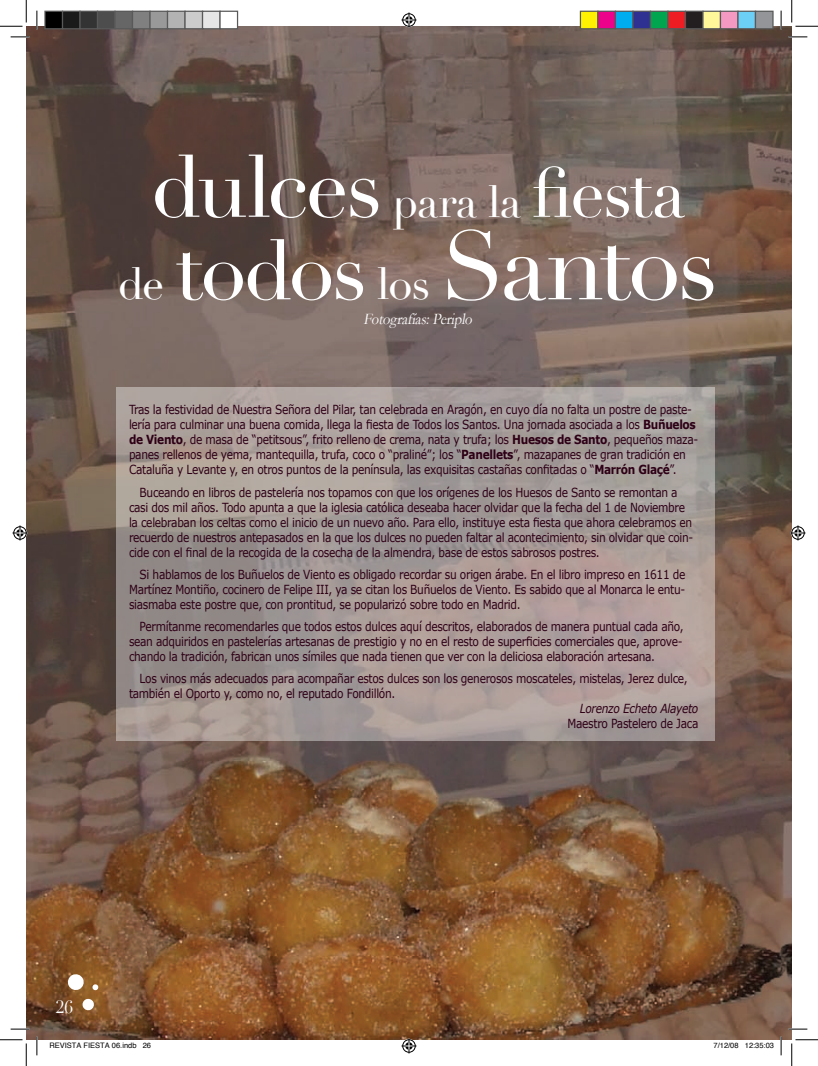
<style>
.page{position:relative;width:818px;height:1066px;background:#fff}
.page>*{position:absolute;margin:0;border:0;box-sizing:border-box;transform-origin:0 0}
.t1{font:95.88px "Didot";letter-spacing:-.04em;color:#fff}
.t2{font:86.25px "Didot";letter-spacing:-.035em;color:#fff}
.t3{font:17.5px "Didot";color:#fff;scale:.95 1}
.t4{font:italic 16.25px "Garamond";color:#fff;scale:.9 1}
.t5{font:12.5px/15px "Verdana";letter-spacing:-.03em;color:#2e0016;scale:.85 1}
.t6{font:italic 12.5px "Verdana";letter-spacing:-.03em;color:#2e0016;scale:.85 1}
.t7{font:7.5px "Helvetica";color:#000}
.s1{font-size:44.38px}
.s2{font-size:69.38px}
.s3{font-size:83.38px}
.s4{font-weight:700}
</style>
<div class="page">
<img style="left:26px;top:26px;width:755px;height:1014px">
<svg style="left:116px;top:387px;width:599px;height:354px;background:#a79b98"></svg>
<svg style="left:82px;top:998px;width:13px;height:13px"></svg>
<svg style="left:67px;top:973px;width:18px;height:18px"></svg>
<svg style="left:92px;top:984px;width:7px;height:7px"></svg>
<svg style="left:781px;top:26px;width:11px;height:1014px;background:#6c5446"></svg>
<svg style="left:11px;top:36px;width:18px;height:2px"></svg>
<svg style="left:788px;top:36px;width:19px;height:2px"></svg>
<svg style="left:11px;top:1028px;width:18px;height:2px"></svg>
<svg style="left:788px;top:1028px;width:19px;height:2px"></svg>
<svg style="left:36px;top:11px;width:2px;height:18px"></svg>
<svg style="left:36px;top:1037px;width:2px;height:18px"></svg>
<svg style="left:780px;top:11px;width:2px;height:18px"></svg>
<svg style="left:780px;top:1037px;width:2px;height:18px"></svg>
<svg style="left:0;top:0;width:27px;height:27px"></svg>
<svg style="left:0;top:1039px;width:27px;height:27px"></svg>
<svg style="left:791px;top:0;width:27px;height:27px"></svg>
<svg style="left:791px;top:1039px;width:27px;height:27px"></svg>
<svg style="left:401px;top:13px;width:15px;height:15px"></svg>
<svg style="left:401px;top:1038px;width:15px;height:15px"></svg>
<svg style="left:13px;top:525px;width:15px;height:15px"></svg>
<svg style="left:790px;top:525px;width:15px;height:15px"></svg>
<div style="left:45px;top:11px;width:18px;height:18px;background:#000"></div>
<div style="left:44px;top:11px;width:19px;height:18px;border:1px solid #595959"></div>
<div style="left:63px;top:11px;width:17px;height:18px;background:#1a1a1a"></div>
<div style="left:62px;top:11px;width:19px;height:18px;border:1px solid #595959"></div>
<div style="left:80px;top:11px;width:18px;height:18px;background:#333"></div>
<div style="left:79px;top:11px;width:19px;height:18px;border:1px solid #595959"></div>
<div style="left:98px;top:11px;width:17px;height:18px;background:#4d4d4d"></div>
<div style="left:97px;top:11px;width:19px;height:18px;border:1px solid #595959"></div>
<div style="left:115px;top:11px;width:18px;height:18px;background:#666"></div>
<div style="left:114px;top:11px;width:19px;height:18px;border:1px solid #595959"></div>
<div style="left:133px;top:11px;width:17px;height:18px;background:#808080"></div>
<div style="left:132px;top:11px;width:19px;height:18px;border:1px solid #595959"></div>
<div style="left:150px;top:11px;width:18px;height:18px;background:#999"></div>
<div style="left:149px;top:11px;width:19px;height:18px;border:1px solid #595959"></div>
<div style="left:168px;top:11px;width:17px;height:18px;background:#b3b3b3"></div>
<div style="left:167px;top:11px;width:19px;height:18px;border:1px solid #595959"></div>
<div style="left:185px;top:11px;width:18px;height:18px;background:#ccc"></div>
<div style="left:184px;top:11px;width:19px;height:18px;border:1px solid #595959"></div>
<div style="left:203px;top:11px;width:17px;height:18px;background:#e6e6e6"></div>
<div style="left:202px;top:11px;width:19px;height:18px;border:1px solid #595959"></div>
<div style="left:220px;top:11px;width:18px;height:18px;background:#fff"></div>
<div style="left:219px;top:11px;width:19px;height:18px;border:1px solid #595959"></div>
<div style="left:580px;top:11px;width:18px;height:18px;background:#fff101"></div>
<div style="left:580px;top:11px;width:18px;height:18px;border:1px solid #595959"></div>
<div style="left:598px;top:11px;width:17px;height:18px;background:#ed028c"></div>
<div style="left:597px;top:11px;width:19px;height:18px;border:1px solid #595959"></div>
<div style="left:615px;top:11px;width:18px;height:18px;background:#00aeef"></div>
<div style="left:615px;top:11px;width:18px;height:18px;border:1px solid #595959"></div>
<div style="left:633px;top:11px;width:17px;height:18px;background:#2e3092"></div>
<div style="left:632px;top:11px;width:19px;height:18px;border:1px solid #595959"></div>
<div style="left:650px;top:11px;width:18px;height:18px;background:#00a54f"></div>
<div style="left:650px;top:11px;width:18px;height:18px;border:1px solid #595959"></div>
<div style="left:668px;top:11px;width:17px;height:18px;background:#ee1d23"></div>
<div style="left:667px;top:11px;width:19px;height:18px;border:1px solid #595959"></div>
<div style="left:685px;top:11px;width:18px;height:18px;background:#231f20"></div>
<div style="left:685px;top:11px;width:18px;height:18px;border:1px solid #595959"></div>
<div style="left:703px;top:11px;width:17px;height:18px;background:#fff79a"></div>
<div style="left:702px;top:11px;width:19px;height:18px;border:1px solid #595959"></div>
<div style="left:720px;top:11px;width:18px;height:18px;background:#f499c2"></div>
<div style="left:720px;top:11px;width:18px;height:18px;border:1px solid #595959"></div>
<div style="left:738px;top:11px;width:17px;height:18px;background:#6bcff6"></div>
<div style="left:737px;top:11px;width:19px;height:18px;border:1px solid #595959"></div>
<div style="left:755px;top:11px;width:18px;height:18px;background:#939598"></div>
<div style="left:755px;top:11px;width:18px;height:18px;border:1px solid #595959"></div>
<h2 class="t2" style="left:151px;top:135px;width:536px">dulces <span class="s1">para la</span> <span class="s2">fiesta</span></h2>
<h1 class="t1" style="left:118px;top:209px;width:602px"><span class="s1">de</span> <span class="s3">todos</span> <span class="s1">los</span> Santos</h1>
<h3 class="t4" style="left:364px;top:308px;width:126px">Fotografías:Periplo</h3>
<p class="t5" style="left:129px;top:402px;width:671px">Tras la festividad de Nuestra Señora del Pilar, tan celebrada en Aragón, en cuyo día no falta un postre de paste&shy;lería para culminar una buena comida, llega la fiesta de Todos los Santos. Una jornada asociada a los <span class="s4">Buñuelos de Viento</span>, de masa de “petitsous”, frito relleno de crema, nata y trufa; los <span class="s4">Huesos de Santo</span>, pequeños maza&shy;panes rellenos de yema, mantequilla, trufa, coco o “praliné”; los “<span class="s4">Panellets</span>”, mazapanes de gran tradición en Cataluña y Levante y, en otros puntos de la península, las exquisitas castañas confitadas o “<span class="s4">Marrón Glaçé</span>”.</p>
<p class="t5" style="left:129px;top:484px;width:665px;text-indent:11px">Buceando en libros de pastelería nos topamos con que los orígenes de los Huesos de Santo se remontan a casi dos mil años. Todo apunta a que la iglesia católica deseaba hacer olvidar que la fecha del 1 de Noviembre la celebraban los celtas como el inicio de un nuevo año. Para ello, instituye esta fiesta que ahora celebramos en recuerdo de nuestros antepasados en la que los dulces no pueden faltar al acontecimiento, sin olvidar que coin&shy;cide con el final de la recogida de la cosecha de la almendra, base de estos sabrosos postres.</p>
<p class="t5" style="left:129px;top:566px;width:656px;text-align:justify;text-indent:11px">Si hablamos de los Buñuelos de Viento es obligado recordar su origen árabe. En el libro impreso en 1611 de Martínez Montiño, cocinero de Felipe III, ya se citan los Buñuelos de Viento. Es sabido que al Monarca le entu&shy;siasmaba este postre que, con prontitud, se popularizó sobre todo en Madrid.</p>
<p class="t5" style="left:129px;top:618px;width:654px;text-align:justify;text-indent:11px">Permítanme recomendarles que todos estos dulces aquí descritos, elaborados de manera puntual cada año, sean adquiridos en pastelerías artesanas de prestigio y no en el resto de superficies comerciales que, aprove&shy;chando la tradición, fabrican unos símiles que nada tienen que ver con la deliciosa elaboración artesana.</p>
<p class="t5" style="left:129px;top:670px;width:659px;text-indent:11px">Los vinos más adecuados para acompañar estos dulces son los generosos moscateles, mistelas, Jerez dulce, también el Oporto y, como no, el reputado Fondillón.</p>
<p class="t6" style="left:580px;top:700px;width:141px">Lorenzo Echeto Alayeto</p>
<p class="t5" style="left:567px;top:715px;width:155px">Maestro Pastelero de Jaca</p>
<h3 class="t3" style="left:56px;top:996px;width:20px">26</h3>
<p class="t7" style="left:49px;top:1039px;width:103px">REVISTA FIESTA 06.indb 26</p>
<p class="t7" style="left:713px;top:1039px;width:62px">7/12/08 12:35:03</p>
</div>
